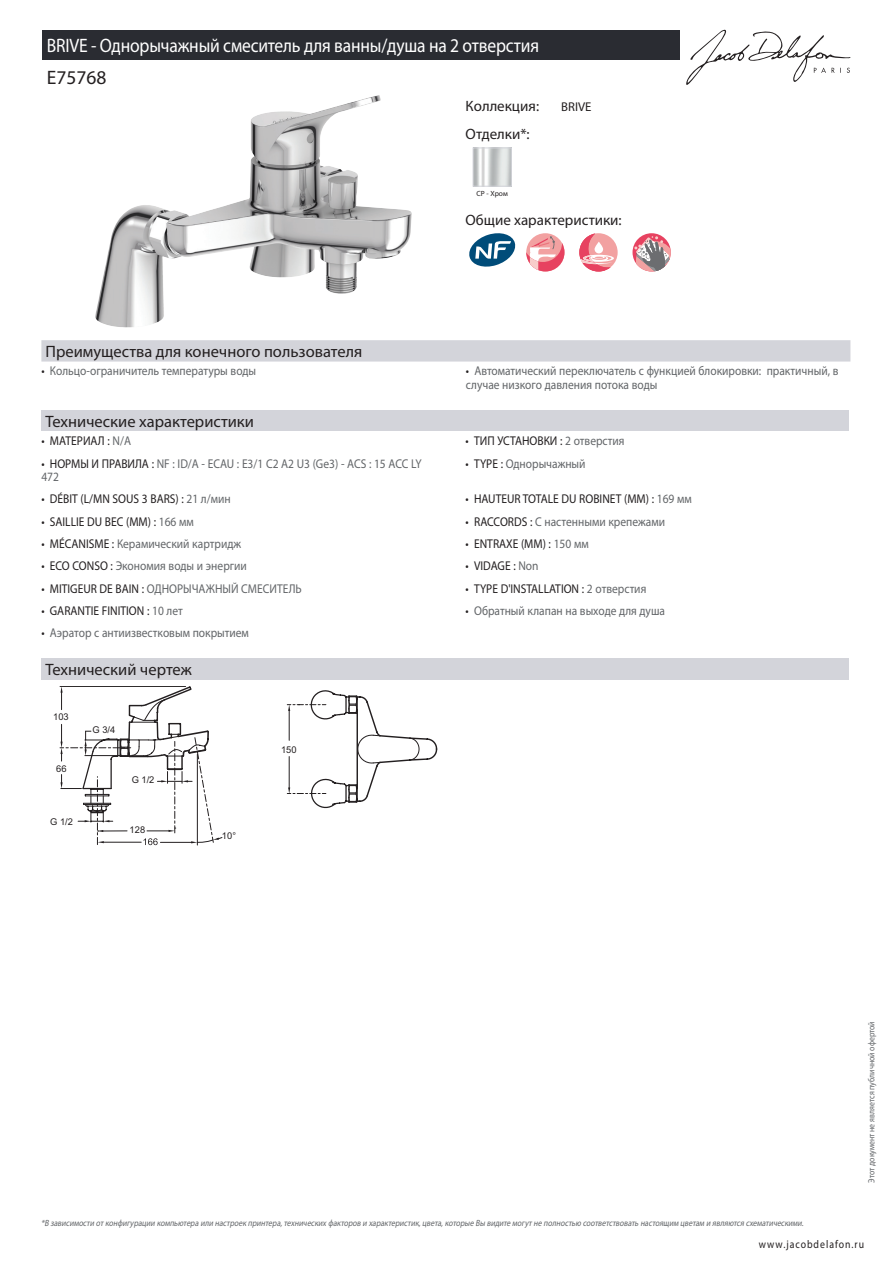
<style>
.page{position:relative;width:893px;height:1263px;background:#fff}
.page>*{position:absolute;margin:0;border:0;box-sizing:border-box;transform-origin:0 0}
.t1{font:19.5px "Myriad Pro";letter-spacing:-.01em;color:#fff;scale:.9 1}
.t2{font:19.5px "Myriad Pro";color:#231f20}
.t3{font:16.5px "Myriad Pro";color:#231f20}
.t4{font:15px "Myriad Pro";color:#231f20}
.t5{font:12.75px/13.5px "Myriad Pro";color:#626568;scale:.9 1}
.t6{font:12.75px "Myriad Pro";color:#231f20;scale:.9 1}
.t7{font:12.75px "Myriad Pro";color:#231f20}
.t8{font:11.25px "Myriad Pro";letter-spacing:.1em;color:#231f20;scale:.87 1}
.t9{font:9.3px "Arial";color:#231f20}
.t10{font:italic 9px "Myriad Pro";color:#626568;scale:.87 1}
.t11{font:9px "Myriad Pro";color:#626568;scale:.87 1}
.t12{font:7.5px "Myriad Pro";color:#231f20}
.s1{color:#231f20}
.s2{color:#626568}
</style>
<div class="page">
<svg style="left:686px;top:30px;width:164px;height:55px"></svg>
<img style="left:95px;top:95px;width:284px;height:233px">
<img style="left:475px;top:150px;width:35px;height:35px">
<div style="left:473px;top:148px;width:39px;height:39px;border:1px solid #d3d4da"></div>
<svg style="left:469px;top:233px;width:46px;height:34px"></svg>
<div style="left:526px;top:233px;width:38px;height:38px;background:#f2a1a1;border-radius:50%"></div>
<svg style="left:526px;top:236px;width:38px;height:35px"></svg>
<div style="left:579px;top:233px;width:39px;height:38px;background:#f2a1a1;border-radius:50%"></div>
<svg style="left:579px;top:233px;width:35px;height:38px"></svg>
<svg style="left:632px;top:233px;width:39px;height:38px"></svg>
<svg style="left:634px;top:236px;width:37px;height:35px"></svg>
<div style="left:41px;top:340px;width:809px;height:22px;background:#d3d4da"></div>
<div style="left:41px;top:410px;width:808px;height:21px;background:#d3d4da"></div>
<div style="left:41px;top:658px;width:808px;height:22px;background:#d3d4da"></div>
<svg style="left:60px;top:686px;width:377px;height:159px"></svg>
<div style="left:43px;top:30px;width:637px;height:30px;background:#2a2c32"></div>
<h1 class="t1" style="left:47px;top:33px;width:549px">BRIVE - Однорычажный смеситель для ванны/душа на 2 отверстия</h1>
<h1 class="t2" style="left:47px;top:66px;width:61px">E75768</h1>
<p class="t4" style="left:466px;top:96px;width:75px">Коллекция:</p>
<p class="t7" style="left:561px;top:99px;width:32px">BRIVE</p>
<p class="t4" style="left:466px;top:125px;width:66px">Отделки*:</p>
<p class="t12" style="left:477px;top:189px;width:33px">CP - Хром</p>
<p class="t4" style="left:466px;top:210px;width:158px">Общие характеристики:</p>
<p class="t3" style="left:46px;top:341px;width:318px">Преимущества для конечного пользователя</p>
<p class="t5" style="left:41px;top:364px;width:240px"><span class="s1">•</span> Кольцо-ограничитель температуры воды</p>
<p class="t5" style="left:466px;top:364px;width:415px"><span class="s1">•</span> Автоматический переключатель с функцией блокировки: практичный, в случае низкого давления потока воды</p>
<p class="t3" style="left:46px;top:411px;width:210px">Технические характеристики</p>
<p class="t6" style="left:41px;top:433px;width:101px">• МАТЕРИАЛ : <span class="s2">N/A</span></p>
<p class="t6" style="left:466px;top:433px;width:178px">• ТИП УСТАНОВКИ : <span class="s2">2 отверстия</span></p>
<p class="t5" style="left:41px;top:456px;width:424px"><span class="s1">• НОРМЫ И ПРАВИЛА :</span> NF : ID/A - ECAU : E3/1 C2 A2 U3 (Ge3) - ACS : 15 ACC LY<br>472</p>
<p class="t5" style="left:466px;top:456px;width:135px"><span class="s1">• TYPE :</span> Однорычажный</p>
<p class="t6" style="left:41px;top:491px;width:212px">• DÉBIT (L/MN SOUS 3 BARS) : <span class="s2">21 л/мин</span></p>
<p class="t6" style="left:466px;top:491px;width:253px">• HAUTEUR TOTALE DU ROBINET (MM) : <span class="s2">169 мм</span></p>
<p class="t6" style="left:41px;top:513px;width:171px">• SAILLIE DU BEC (MM) : <span class="s2">166 мм</span></p>
<p class="t5" style="left:466px;top:514px;width:223px"><span class="s1">• RACCORDS :</span> С настенными крепежами</p>
<p class="t5" style="left:41px;top:537px;width:224px"><span class="s1">• MÉCANISME :</span> Керамический картридж</p>
<p class="t6" style="left:466px;top:536px;width:138px">• ENTRAXE (MM) : <span class="s2">150 мм</span></p>
<p class="t5" style="left:41px;top:559px;width:230px"><span class="s1">• ECO CONSO :</span> Экономия воды и энергии</p>
<p class="t6" style="left:466px;top:558px;width:83px">• VIDAGE : <span class="s2">Non</span></p>
<p class="t5" style="left:41px;top:581px;width:291px"><span class="s1">• MITIGEUR DE BAIN :</span> ОДНОРЫЧАЖНЫЙ СМЕСИТЕЛЬ</p>
<p class="t6" style="left:466px;top:580px;width:202px">• TYPE D'INSTALLATION : <span class="s2">2 отверстия</span></p>
<p class="t6" style="left:41px;top:603px;width:159px">• GARANTIE FINITION : <span class="s2">10 лет</span></p>
<p class="t5" style="left:466px;top:604px;width:223px"><span class="s1">•</span> Обратный клапан на выходе для душа</p>
<p class="t5" style="left:41px;top:626px;width:232px"><span class="s1">•</span> Аэратор с антиизвестковым покрытием</p>
<p class="t3" style="left:46px;top:660px;width:148px">Технический чертеж</p>
<p class="t9" style="left:53px;top:710px;width:17px">103</p>
<p class="t9" style="left:56px;top:762px;width:12px">66</p>
<p class="t9" style="left:50px;top:816px;width:24px">G 1/2</p>
<p class="t9" style="left:93px;top:724px;width:24px">G 3/4</p>
<p class="t9" style="left:132px;top:774px;width:24px">G 1/2</p>
<p class="t9" style="left:130px;top:824px;width:17px">128</p>
<p class="t9" style="left:222px;top:830px;width:16px">10°</p>
<p class="t9" style="left:281px;top:743px;width:17px">150</p>
<p class="t10" style="left:41px;top:1217px;width:880px">*В зависимости отконфигурации компьютера или настроек принтера,технических факторов и характеристик,цвета,которые Вы видите могутне полностью соответствовать настоящим цветам и являются схематическими.</p>
<p class="t11" style="left:866px;top:1183px;width:187px;rotate:-90deg">Этот документ не является публичной офертой</p>
<p class="t8" style="left:759px;top:1237px;width:122px">www.jacobdelafon.ru</p>
</div>
